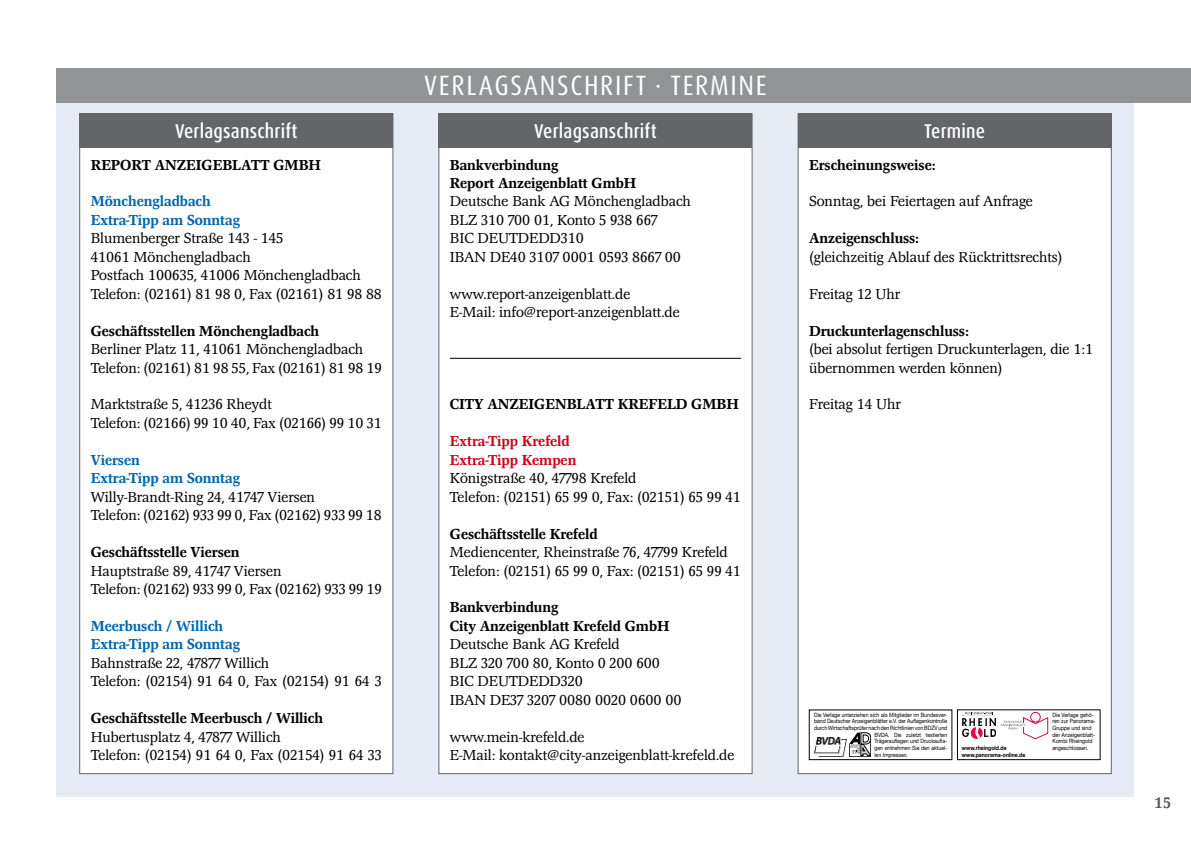
<style>
.page{position:relative;width:1191px;height:842px;background:#fff}
.page>*{position:absolute;margin:0;border:0;box-sizing:border-box;transform-origin:0 0}
.t1{font:condensed 28px "Dax OT";letter-spacing:.06em;color:#fff}
.t2{font:500 condensed 20px "Dax OT";letter-spacing:.01em;color:#fff}
.t3{font:700 16px "Magna EF";color:#58585a}
.t4{font:300 15px/18.4px "Magna EF";color:#000}
.t5{font:700 15px/18.4px "Magna EF";color:#000}
.t6{font:700 15px/18.4px "Magna EF";color:#0066ad}
.t7{font:700 15px/18.4px "Magna EF";color:#cb061c}
.t8{font:5.8px/6.8px "Helvetica Neue";color:#000;scale:.88 1}
.t9{font:700 5.8px/6.8px "Helvetica Neue";color:#000;scale:.88 1}
</style>
<div class="page">
<div style="left:57px;top:98px;width:1077px;height:699px;background:#e6ebf6"></div>
<div style="left:57px;top:68px;width:1134px;height:34px;background:#929395"></div>
<div style="left:79px;top:113px;width:314px;height:661px;background:#fff;border:1px solid #646567"></div>
<div style="left:79px;top:113px;width:314px;height:34px;background:#646567"></div>
<div style="left:438px;top:113px;width:314px;height:661px;background:#fff;border:1px solid #646567"></div>
<div style="left:438px;top:113px;width:314px;height:34px;background:#646567"></div>
<div style="left:797px;top:113px;width:314px;height:661px;background:#fff"></div>
<div style="left:797px;top:113px;width:314px;height:34px;background:#646567"></div>
<div style="left:809px;top:710px;width:143px;height:50px;border:1px solid #000"></div>
<svg style="left:849px;top:732px;width:22px;height:25px"></svg>
<img style="left:814px;top:738px;width:32px;height:19px">
<div style="left:957px;top:710px;width:143px;height:50px;border:1px solid #000"></div>
<svg style="left:962px;top:712px;width:86px;height:27px"></svg>
<hr style="left:450px;top:358px;width:291px;height:1px;background:#000">
<h2 class="t2" style="left:175px;top:118px;width:124px">Verlagsanschrift</h2>
<p class="t5" style="left:91px;top:156px;width:232px">REPORT ANZEIGEBLATT GMBH</p>
<p class="t6" style="left:91px;top:193px;width:151px">Mönchengladbach<br>Extra-Tipp am Sonntag</p>
<p class="t4" style="left:91px;top:230px;width:292px">Blumenberger Straße 143 - 145<br>41061 Mönchengladbach<br>Postfach 100635, 41006 Mönchengladbach Telefon: (02161) 81 98 0, Fax (02161) 81 98 88</p>
<p class="t5" style="left:91px;top:322px;width:230px">Geschäftsstellen Mönchengladbach</p>
<p class="t4" style="left:91px;top:340px;width:292px">Berliner Platz 11, 41061 Mönchengladbach<br>Telefon: (02161) 81 98 55, Fax (02161) 81 98 19</p>
<p class="t4" style="left:91px;top:396px;width:292px">Marktstraße 5, 41236 Rheydt<br>Telefon: (02166) 99 10 40, Fax (02166) 99 10 31</p>
<p class="t6" style="left:91px;top:451px;width:151px">Viersen<br>Extra-Tipp am Sonntag</p>
<p class="t4" style="left:91px;top:488px;width:293px">Willy-Brandt-Ring 24, 41747 Viersen<br>Telefon: (02162) 933 99 0, Fax (02162) 933 99 18</p>
<p class="t5" style="left:91px;top:543px;width:150px">Geschäftsstelle Viersen</p>
<p class="t4" style="left:91px;top:562px;width:293px">Hauptstraße 89, 41747 Viersen<br>Telefon: (02162) 933 99 0, Fax (02162) 933 99 19</p>
<p class="t6" style="left:91px;top:617px;width:151px">Meerbusch / Willich<br>Extra-Tipp am Sonntag</p>
<p class="t4" style="left:91px;top:654px;width:292px">Bahnstraße 22, 47877 Willich<br>Telefon: (02154) 91 64 0, Fax (02154) 91 64 3</p>
<p class="t5" style="left:91px;top:709px;width:234px">Geschäftsstelle Meerbusch / Willich</p>
<p class="t4" style="left:91px;top:728px;width:292px">Hubertusplatz 4, 47877 Willich<br>Telefon: (02154) 91 64 0, Fax (02154) 91 64 33</p>
<h1 class="t1" style="left:424px;top:67px;width:344px">VERLAGSANSCHRIFT · TERMINE</h1>
<h2 class="t2" style="left:534px;top:118px;width:124px">Verlagsanschrift</h2>
<p class="t5" style="left:450px;top:156px;width:188px">Bankverbindung<br>Report Anzeigenblatt GmbH</p>
<p class="t4" style="left:450px;top:193px;width:242px">Deutsche Bank AG Mönchengladbach<br>BLZ 310 700 01, Konto 5 938 667<br>BIC DEUTDEDD310<br>IBAN DE40 3107 0001 0593 8667 00</p>
<p class="t4" style="left:450px;top:285px;width:231px">www.report-anzeigenblatt.de<br>E-Mail: info@report-anzeigenblatt.de</p>
<p class="t5" style="left:450px;top:396px;width:290px">CITY ANZEIGENBLATT KREFELD GMBH</p>
<p class="t7" style="left:450px;top:433px;width:128px">Extra-Tipp Krefeld<br>Extra-Tipp Kempen</p>
<p class="t4" style="left:450px;top:470px;width:292px">Königstraße 40, 47798 Krefeld<br>Telefon: (02151) 65 99 0, Fax: (02151) 65 99 41</p>
<p class="t5" style="left:450px;top:525px;width:149px">Geschäftsstelle Krefeld</p>
<p class="t4" style="left:450px;top:543px;width:292px">Mediencenter, Rheinstraße 76, 47799 Krefeld<br>Telefon: (02151) 65 99 0, Fax: (02151) 65 99 41</p>
<p class="t5" style="left:450px;top:599px;width:221px">Bankverbindung<br>City Anzeigenblatt Krefeld GmbH</p>
<p class="t4" style="left:450px;top:636px;width:233px">Deutsche Bank AG Krefeld<br>BLZ 320 700 80, Konto 0 200 600<br>BIC DEUTDEDD320<br>IBAN DE37 3207 0080 0020 0600 00</p>
<p class="t4" style="left:450px;top:728px;width:286px">www.mein-krefeld.de<br>E-Mail: kontakt@city-anzeigenblatt-krefeld.de</p>
<h2 class="t2" style="left:924px;top:118px;width:62px">Termine</h2>
<p class="t5" style="left:809px;top:156px;width:128px">Erscheinungsweise:</p>
<p class="t4" style="left:809px;top:193px;width:225px">Sonntag, bei Feiertagen auf Anfrage</p>
<p class="t5" style="left:809px;top:230px;width:111px">Anzeigenschluss:</p>
<p class="t4" style="left:809px;top:248px;width:255px">(gleichzeitig Ablauf des Rücktrittsrechts)</p>
<p class="t4" style="left:809px;top:285px;width:93px">Freitag 12 Uhr</p>
<p class="t5" style="left:809px;top:322px;width:161px">Druckunterlagenschluss:</p>
<p class="t4" style="left:809px;top:340px;width:285px">(bei absolut fertigen Druckunterlagen, die 1:1 übernommen werden können)</p>
<p class="t4" style="left:809px;top:396px;width:93px">Freitag 14 Uhr</p>
<p class="t8" style="left:814px;top:711px;width:153px">Die Verlage unterziehen sich als Mitglieder im Bundesver-</p>
<p class="t8" style="left:814px;top:718px;width:153px">band Deutscher Anzeigenblätter e.V. der Auflagenkontrolle</p>
<p class="t8" style="left:814px;top:724px;width:153px">durch Wirtschaftsprüfer nach den Richtlinien von BDZV und</p>
<p class="t8" style="left:874px;top:731px;width:84px">BVDA. Die zuletzt testierten</p>
<p class="t8" style="left:874px;top:738px;width:84px">Trägerauflagen und Druckaufla-</p>
<p class="t8" style="left:874px;top:745px;width:84px">gen entnehmen Sie den aktuel-</p>
<p class="t8" style="left:874px;top:751px;width:40px">len Impressen.</p>
<p class="t9" style="left:962px;top:745px;width:74px">www.rheingold.de www.panorama-online.de</p>
<p class="t8" style="left:1052px;top:711px;width:50px">Die Verlage gehö&shy;ren zur Panorama-<br>Gruppe und sind der Anzeigenblatt-<br>Kombi Rheingold angeschlossen.</p>
<p class="t3" style="left:1154px;top:794px;width:18px">15</p>
</div>
